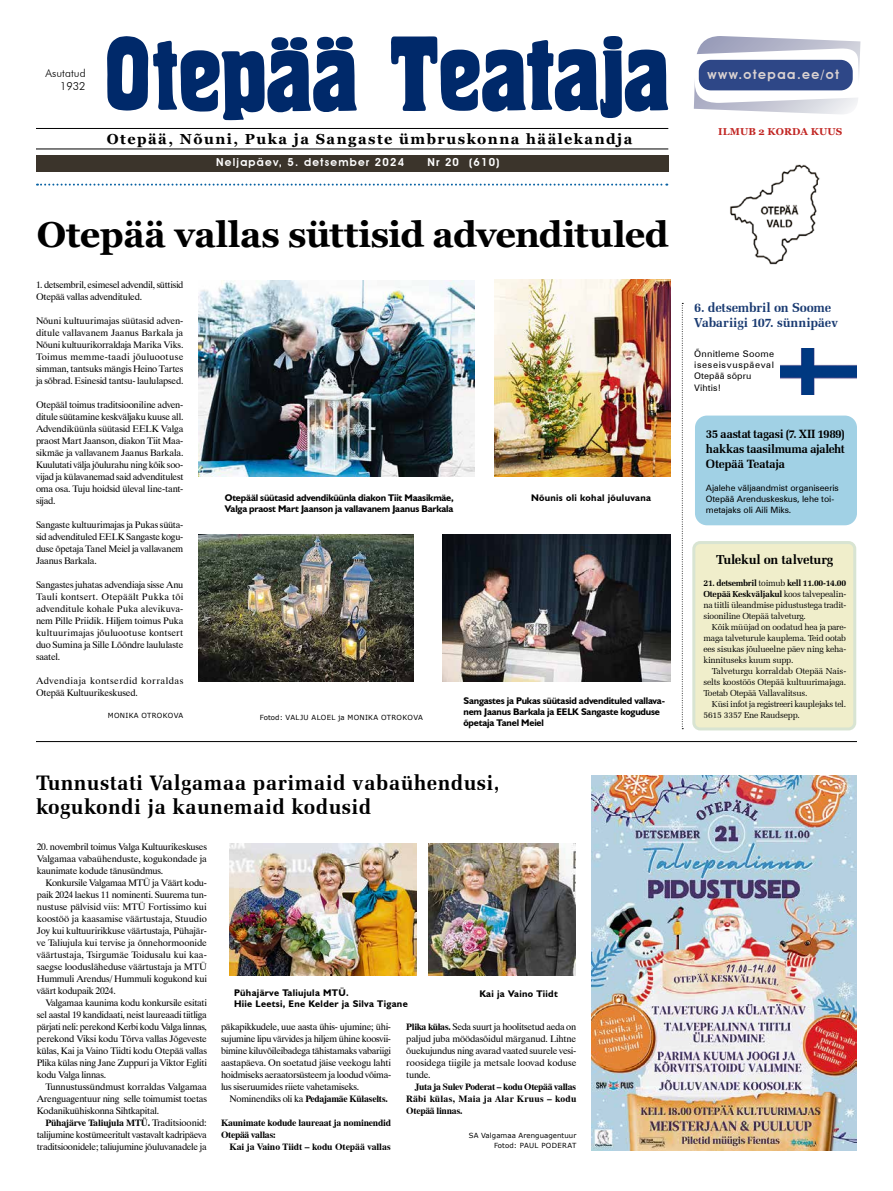
<style>
.page{position:relative;width:893px;height:1191px;background:#fff}
.page>*{position:absolute;margin:0;border:0;box-sizing:border-box;transform-origin:0 0}
.t1{font:700 36px "Georgia";letter-spacing:-.01em;color:#000}
.t2{font:700 21px/24px "Zapf Elliptical 711 BT";letter-spacing:.02em;color:#000}
.t3{font:700 14.5px "Georgia";letter-spacing:.1em;color:#000}
.t4{font:700 13px/15px "Zapf Elliptical 711 BT";letter-spacing:-.015em;color:#1a3b72}
.t5{font:700 13px "Zapf Elliptical 711 BT";letter-spacing:-.01em;color:#000}
.t6{font:600 13px "Avant Garde IT Cby BT";letter-spacing:.11em;color:#dad2d1}
.t7{font:700 12px/15px "Zapf Elliptical 711 BT";letter-spacing:-.03em;color:#000;text-align:justify}
.t8{font:600 11px "Avant Garde IT Cby BT";letter-spacing:.11em;color:#fff}
.t9{font:300 11px/13px "Futura BT";letter-spacing:.005em;color:#000;text-align:right}
.t10{font:700 10px "Georgia";letter-spacing:.01em;color:#c12522}
.t11{font:700 9.6px/11px "Humanist 521 BT";letter-spacing:-.02em;color:#000}
.t12{font:700 9.6px "Humanist 521 BT";letter-spacing:.03em;color:#000}
.t13{font:9.5px/12px "Dutch 801 BT";letter-spacing:-.03em;color:#000;text-align:justify}
.t14{font:700 9.5px/12px "Dutch 801 BT";letter-spacing:-.02em;color:#000}
.t15{font:9.5px/12px "Dutch 801 BT";letter-spacing:.025em;color:#000}
.t16{font:9px/11.4px "Zurich BT";letter-spacing:.02em;color:#000}
.t17{font:8.7px/11px "Zapf Elliptical 711 BT";letter-spacing:-.025em;color:#000;text-align:justify}
.t18{font:8.7px/11.4px "Zurich BT";letter-spacing:-.005em;color:#000}
.t19{font:7px "Verdana";letter-spacing:.045em;color:#000}
.t20{font:7px/10px "Verdana";letter-spacing:.02em;color:#000;text-align:right}
.s1{font-weight:700}
.s2{font-weight:400}
.s3{font-family:"Humanist 521 BT"}
</style>
<div class="page">
<div style="left:36px;top:155px;width:632px;height:16px;background:#3b342b"></div>
<hr style="left:36px;top:149px;width:632px;height:1px;background:#000">
<hr style="left:36px;top:128px;width:632px;height:1px;background:#000">
<svg style="left:107px;top:36px;width:250px;height:84px"></svg>
<svg style="left:391px;top:36px;width:277px;height:82px"></svg>
<svg style="left:694px;top:36px;width:166px;height:78px"></svg>
<div style="left:699px;top:60px;width:154px;height:30px;background:#2e4787;border-radius:12px"></div>
<svg style="left:37px;top:184px;width:630px;height:2px"></svg>
<div style="left:695px;top:415px;width:162px;height:110px;background:#a1d1e5;border-radius:12px"></div>
<svg style="left:682px;top:303px;width:1px;height:426px"></svg>
<hr style="left:36px;top:741px;width:821px;height:1px;background:#000">
<img style="left:730px;top:164px;width:90px;height:101px">
<div style="left:694px;top:542px;width:161px;height:187px;background:#f0eecb;border-radius:6px"></div>
<div style="left:692px;top:541px;width:164px;height:189px;border:3px solid #d8e4d2;border-radius:6px"></div>
<img style="left:230px;top:843px;width:187px;height:132px">
<img style="left:781px;top:349px;width:76px;height:46px">
<img style="left:429px;top:843px;width:146px;height:132px">
<img style="left:591px;top:775px;width:265px;height:375px">
<img style="left:495px;top:279px;width:175px;height:198px">
<img style="left:442px;top:534px;width:228px;height:147px">
<img style="left:198px;top:534px;width:216px;height:147px">
<img style="left:198px;top:281px;width:276px;height:195px">
<p class="t9" style="left:46px;top:67px;width:42px">Asutatud<br>1932</p>
<h3 class="t3" style="left:107px;top:129px;width:527px">Otepää, Nõuni, Puka ja Sangaste ümbruskonna häälekandja</h3>
<p class="t8" style="left:216px;top:156px;width:189px">Neljapäev, 5. detsember 2024</p>
<p class="t8" style="left:427px;top:156px;width:74px">Nr 20 (610)</p>
<h1 class="t1" style="left:37px;top:212px;width:633px">Otepää vallas süttisid advendituled</h1>
<p class="t13" style="left:36px;top:278px;width:149px">1. detsembril, esimesel advendil, süttisid<br>Otepää vallas advendituled.</p>
<p class="t13" style="left:36px;top:314px;width:149px">Nõuni kultuurimajas süütasid adven&shy;ditule vallavanem Jaanus Barkala ja Nõuni kultuurikorraldaja Marika Viks.<br>Toimus memme-taadi jõuluootuse simman, tantsuks mängis Heino Tartes ja sõbrad. Esinesid tantsu- laululapsed.</p>
<p class="t13" style="left:36px;top:398px;width:149px">Otepääl toimus traditsiooniline adven&shy;ditule süütamine keskväljaku kuuse all.<br>Advendiküünla süütasid EELK Valga praost Mart Jaanson, diakon Tiit Maa&shy;sikmäe ja vallavanem Jaanus Barkala.<br>Kuulutati välja jõulurahu ning kõik soo&shy;vijad ja külavanemad said advenditulest oma osa. Tuju hoidsid üleval line-tant&shy;sijad.</p>
<p class="t13" style="left:36px;top:518px;width:149px">Sangaste kultuurimajas ja Pukas süüta&shy;sid advendituled EELK Sangaste kogu&shy;duse õpetaja Tanel Meiel ja vallavanem Jaanus Barkala.</p>
<p class="t13" style="left:36px;top:578px;width:149px">Sangastes juhatas advendiaja sisse Anu Tauli kontsert. Otepäält Pukka tõi advenditule kohale Puka alevikuva&shy;nem Pille Priidik. Hiljem toimus Puka kultuurimajas jõuluootuse kontsert duo Sumina ja Sille Lõõndre laululaste saatel.</p>
<p class="t15" style="left:36px;top:674px;width:149px">Advendiaja kontserdid korraldas<br>Otepää Kultuurikeskused.</p>
<p class="t19" style="left:108px;top:710px;width:77px">MONIKA OTROKOVA</p>
<p class="t19" style="left:260px;top:712px;width:165px">Fotod: VALJU ALOEL ja MONIKA OTROKOVA</p>
<p class="t11" style="left:225px;top:492px;width:231px">Otepääl süütasid advendiküünla diakon Tiit Maasikmäe,<br>Valga praost Mart Jaanson ja vallavanem Jaanus Barkala</p>
<p class="t12" style="left:531px;top:491px;width:122px">Nõunis oli kohal jõuluvana</p>
<p class="t11" style="left:463px;top:695px;width:203px">Sangastes ja Pukas süütasid advendituled vallava&shy;nem Jaanus Barkala ja EELK Sangaste koguduse õpetaja Tanel Meiel</p>
<h2 class="t2" style="left:36px;top:771px;width:465px">Tunnustati Valgamaa parimaid vabaühendusi, kogukondi ja kaunemaid kodusid</h2>
<p class="t13" style="left:37px;top:840px;width:172px">20. novembril toimus Valga Kultuurikeskuses Valgamaa vabaühenduste, kogukondade ja kaunimate kodude tänusündmus.</p>
<p class="t13" style="left:37px;top:876px;width:172px;text-indent:9px">Konkursile Valgamaa MTÜ ja Väärt kodu&shy;paik 2024 laekus 11 nominenti. Suurema tun&shy;nustuse pälvisid viis: MTÜ Fortissimo kui koostöö ja kaasamise väärtustaja, Stuudio Joy kui kultuuririkkuse väärtustaja, Pühajär&shy;ve Taliujula kui tervise ja õnnehormoonide väärtustaja, Tsirgumäe Toidusalu kui kaa&shy;saegse loodusläheduse väärtustaja ja MTÜ Hummuli Arendus/ Hummuli kogukond kui väärt kodupaik 2024.</p>
<p class="t13" style="left:37px;top:996px;width:172px;text-indent:9px">Valgamaa kaunima kodu konkursile esitati sel aastal 19 kandidaati, neist laureaadi tiitliga pärjati neli: perekond Kerbi kodu Valga linnas, perekond Viksi kodu Tõrva vallas Jõgeveste külas, Kai ja Vaino Tiidti kodu Otepää vallas Plika külas ning Jane Zuppuri ja Viktor Egliti kodu Valga linnas.</p>
<p class="t13" style="left:37px;top:1080px;width:172px;text-indent:9px">Tunnustussündmust korraldas Valgamaa Arenguagentuur ning selle toimumist toetas Kodanikuühiskonna Sihtkapital.</p>
<p class="t13" style="left:37px;top:1116px;width:171px;text-indent:9px"><span class="s1">Pühajärve Taliujula MTÜ.</span> Traditsioonid: talijumine kostümeeritult vastavalt kadripäeva traditsioonidele; taliujumine jõuluvanadele ja</p>
<p class="t12" style="left:234px;top:987px;width:116px">Pühajärve Taliujula MTÜ.</p>
<p class="t12" style="left:479px;top:987px;width:80px">Kai ja Vaino Tiidt</p>
<p class="t12" style="left:234px;top:998px;width:175px">Hiie Leetsi, Ene Kelder ja Silva Tigane</p>
<p class="t13" style="left:221px;top:1020px;width:172px">päkapikkudele, uue aasta ühis- ujumine; ühi&shy;sujumine lipu värvides ja hiljem ühine koosvii&shy;bimine kiluvõileibadega tähistamaks vabariigi aastapäeva. On soetatud jäise veekogu lahti hoidmiseks aeraatorsüsteem ja loodud võima&shy;lus siseruumides riiete vahetamiseks.</p>
<p class="t14" style="left:229px;top:1092px;width:160px"><span class="s2">Nominendiks oli ka</span> Pedajamäe Külaselts.</p>
<p class="t14" style="left:221px;top:1116px;width:172px">Kaunimate kodude laureaat ja nominendid<br>Otepää vallas:</p>
<p class="t14" style="left:230px;top:1140px;width:163px">Kai ja Vaino Tiidt <span class="s3">–</span> kodu Otepää vallas</p>
<p class="t13" style="left:406px;top:1020px;width:172px"><span class="s1">Plika külas.</span> Seda suurt ja hoolitsetud aeda on paljud juba möödasõidul märganud. Lihtne õuekujundus ning avarad vaated suurele vesi&shy;roosidega tiigile ja metsale loovad koduse tunde.</p>
<p class="t14" style="left:406px;top:1080px;width:172px;text-align:justify;text-indent:9px">Juta ja Sulev Poderat <span class="s3">–</span> kodu Otepää vallas Räbi külas, Maia ja Alar Kruus <span class="s3">–</span> kodu Otepää linnas.</p>
<p class="t20" style="left:469px;top:1130px;width:109px">SA Valgamaa Arenguagentuur<br>Fotod: PAUL PODERAT</p>
<h3 class="t6" style="left:707px;top:66px;width:133px">www.otepaa.ee/ot</h3>
<p class="t10" style="left:718px;top:125px;width:126px">ILMUB 2 KORDA KUUS</p>
<h3 class="t4" style="left:694px;top:299px;width:145px">6. detsembril on Soome<br>Vabariigi 107. sünnipäev</h3>
<p class="t16" style="left:694px;top:347px;width:81px">Õnnitleme Soome iseseisvuspäeval<br>Otepää sõpru<br>Vihtis!</p>
<p class="t7" style="left:706px;top:426px;width:140px">35 aastat tagasi (7. XII 1989) hakkas taasilmuma ajaleht Otepää Teataja</p>
<p class="t18" style="left:706px;top:481px;width:135px">Ajalehe väljaandmist organiseeris<br>Otepää Arenduskeskus, lehe toi&shy;metajaks oli Aili Miks.</p>
<h3 class="t5" style="left:716px;top:551px;width:119px">Tulekul on talveturg</h3>
<p class="t17" style="left:703px;top:577px;width:144px"><span class="s1">21. detsembril</span> toimub <span class="s1">kell 11.00-14.00<br>Otepää Keskväljakul</span> koos talvepealin&shy;na tiitli üleandmise pidustustega tradit&shy;siooniline Otepää talveturg.</p>
<p class="t17" style="left:703px;top:621px;width:144px;text-indent:9px">Kõik müüjad on oodatud hea ja pare&shy;maga talveturule kauplema. Teid ootab ees sisukas jõulueelne päev ning keha&shy;kinnituseks kuum supp.</p>
<p class="t17" style="left:703px;top:665px;width:144px;text-indent:9px">Talveturgu korraldab Otepää Nais&shy;selts koostöös Otepää kultuurimajaga.<br>Toetab Otepää Vallavalitsus.</p>
<p class="t17" style="left:703px;top:698px;width:144px;text-indent:9px">Küsi infot ja registreeri kauplejaks tel.<br>5615 3357 Ene Raudsepp.</p>
</div>
